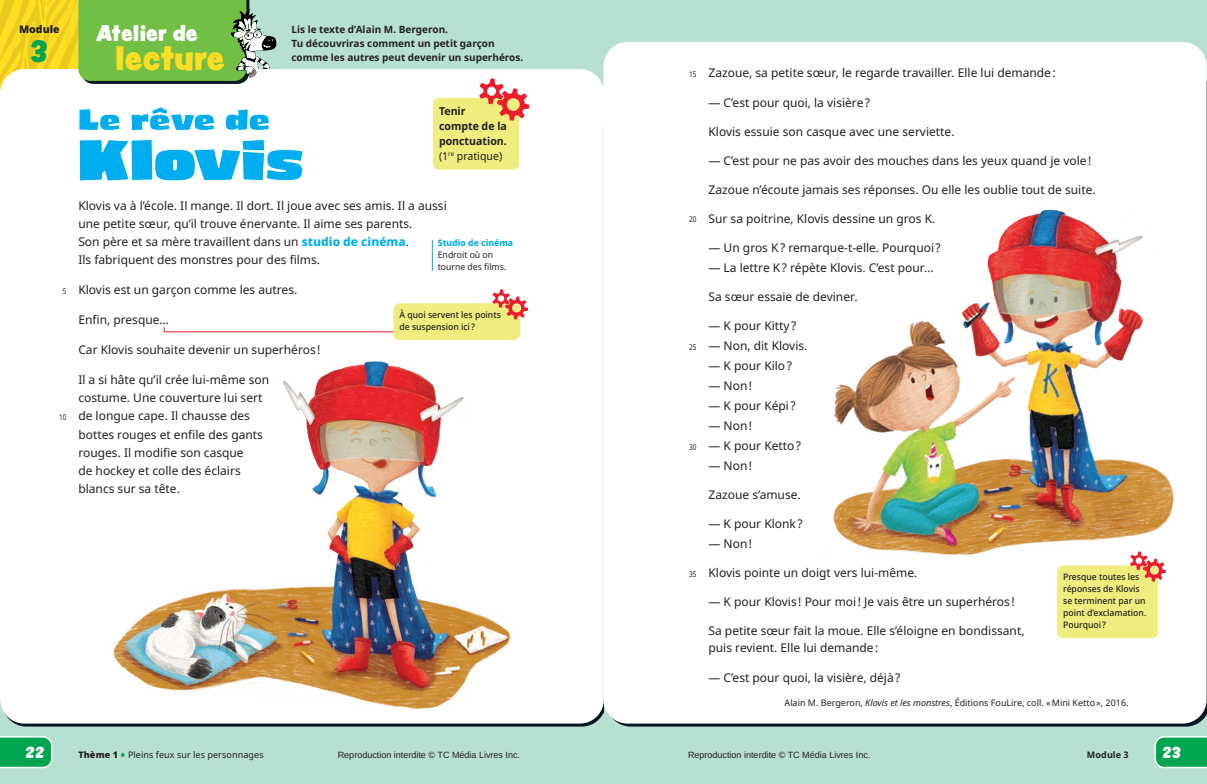
<style>
.page{position:relative;width:1207px;height:784px;background:#fff}
.page>*{position:absolute;margin:0;border:0;box-sizing:border-box;transform-origin:0 0}
.t1{font:900 56px "Asphalt";letter-spacing:.01em;color:#00aeef}
.t2{font:30px "Peachy Keen JF";color:#fd2}
.t3{font:900 29px "Asphalt";letter-spacing:.01em;color:#00aeef}
.t4{font:27px "Peachy Keen JF";color:#00a54f}
.t5{font:20px "Peachy Keen JF";color:#fff}
.t6{font:14px "Peachy Keen JF";color:#fff}
.t7{font:12px/18px "Noto Sans";color:#231f20}
.t8{font:700 11px/15px "Noto Sans";color:#231f20;scale:.96 1}
.t9{font:900 10.5px "Noto Sans";color:#231f20}
.t10{font:700 10px/14px "Noto Sans";color:#231f20}
.t11{font:500 9px/12px "Noto Sans";color:#231f20;scale:.96 1}
.t12{font:9px "Noto Sans";color:#231f20}
.t13{font:9px "Arimo";color:#231f20}
.t14{font:9px/12px "Noto Sans";color:#231f20;scale:.96 1}
.t15{font:800 9px "Noto Sans";color:#00aeef;scale:.96 1}
.t16{font:700 9px "Noto Sans";letter-spacing:.01em;color:#231f20}
.t17{font:8px "Noto Sans";color:#231f20;scale:.8 1}
.s1{font-weight:400}
.s2{font-weight:800;color:#00aeef}
.s3{font-weight:900}
.s4{font-weight:900;font-size:11px;color:#00a54f}
.s5{font-style:italic}
</style>
<div class="page">
<div style="left:0;top:0;width:603px;height:783px;background:#b7e0d3"></div>
<div style="left:0;top:69px;width:603px;height:654px;background:#fff;border-radius:24px"></div>
<svg style="left:0;top:0;width:277px;height:90px"></svg>
<img style="left:113px;top:361px;width:399px;height:349px">
<svg style="left:0;top:736px;width:52px;height:32px;background:#1daf63"></svg>
<div style="left:433px;top:98px;width:86px;height:71px;background:#eeed7e;border-radius:6px"></div>
<svg style="left:479px;top:78px;width:50px;height:43px"></svg>
<svg style="left:163px;top:327px;width:230px;height:6px"></svg>
<div style="left:393px;top:303px;width:127px;height:37px;background:#eeed7e;border-radius:6px"></div>
<svg style="left:492px;top:289px;width:36px;height:30px"></svg>
<hr style="left:432px;top:240px;width:1px;height:31px;background:#00aeef">
<svg style="left:603px;top:704px;width:1px;height:22px"></svg>
<div style="left:604px;top:0;width:602px;height:783px;background:#b7e0d3"></div>
<div style="left:603px;top:42px;width:603px;height:681px;background:#fff;border-radius:24px"></div>
<img style="left:833px;top:209px;width:341px;height:346px">
<svg style="left:1154px;top:736px;width:52px;height:32px;background:#21b066"></svg>
<div style="left:1057px;top:565px;width:101px;height:73px;background:#eeed7e;border-radius:6px"></div>
<svg style="left:1130px;top:551px;width:36px;height:30px"></svg>
<p class="t9" style="left:19px;top:22px;width:42px">Module</p>
<h3 class="t4" style="left:31px;top:30px;width:18px">3</h3>
<h3 class="t5" style="left:96px;top:18px;width:103px">Atelier de</h3>
<h2 class="t2" style="left:115px;top:35px;width:111px">lecture</h2>
<p class="t10" style="left:291px;top:22px;width:233px">Lis le texte d’Alain M. Bergeron.<br>Tu découvriras comment un petit garçon comme les autres peut devenir un superhéros.</p>
<p class="t17" style="left:63px;top:285px;width:6px">5</p>
<p class="t17" style="left:59px;top:411px;width:11px">10</p>
<p class="t8" style="left:439px;top:103px;width:72px">Tenir compte de la ponctuation. <span class="s1">(1</span><sup>re</sup> <span class="s1">pratique)</span></p>
<h3 class="t3" style="left:78px;top:101px;width:193px">Le rêve de</h3>
<h1 class="t1" style="left:78px;top:123px;width:227px">Klovis</h1>
<p class="t7" style="left:78px;top:197px;width:370px">Klovis va à l’école. Il mange. Il dort. Il joue avec ses amis. Il a aussi une petite sœur, qu’il trouve énervante. Il aime ses parents.<br>Son père et sa mère travaillent dans un <span class="s2">studio de cinéma</span>.<br>Ils fabriquent des monstres pour des films.</p>
<p class="t7" style="left:78px;top:281px;width:220px">Klovis est un garçon comme les autres.</p>
<p class="t7" style="left:78px;top:311px;width:92px">Enfin, presque…</p>
<p class="t7" style="left:78px;top:341px;width:244px">Car Klovis souhaite devenir un superhéros !</p>
<p class="t7" style="left:78px;top:371px;width:192px">Il a si hâte qu’il crée lui-même son costume. Une couverture lui sert de longue cape. Il chausse des bottes rouges et enfile des gants rouges. Il modifie son casque<br>de hockey et colle des éclairs blancs sur sa tête.</p>
<p class="t15" style="left:438px;top:236px;width:80px">Studio de cinéma</p>
<p class="t14" style="left:438px;top:249px;width:73px">Endroit où on tourne des films.</p>
<p class="t11" style="left:399px;top:309px;width:107px">À quoi servent les points de suspension ici ?</p>
<p class="t6" style="left:26px;top:741px;width:20px">22</p>
<p class="t12" style="left:78px;top:748px;width:187px"><span class="s3">Thème 1</span> <span class="s4">•</span> Pleins feux sur les personnages</p>
<p class="t13" style="left:338px;top:748px;width:184px">Reproduction interdite © TC Média Livres Inc.</p>
<p class="t7" style="left:708px;top:64px;width:349px">Zazoue, sa petite sœur, le regarde travailler. Elle lui demande:</p>
<p class="t7" style="left:708px;top:93px;width:163px">— C’est pour quoi, la visière?</p>
<p class="t7" style="left:708px;top:122px;width:248px">Klovis essuie son casque avec une serviette.</p>
<p class="t7" style="left:708px;top:151px;width:384px">— C’est pour ne pas avoir des mouches dans les yeux quand je vole!</p>
<p class="t7" style="left:708px;top:180px;width:389px">Zazoue n’écoute jamais ses réponses. Ou elle les oublie tout de suite.</p>
<p class="t7" style="left:708px;top:209px;width:228px">Sur sa poitrine, Klovis dessine un gros K.</p>
<p class="t7" style="left:708px;top:238px;width:234px">— Un gros K? remarque-t-elle. Pourquoi ?</p>
<p class="t7" style="left:708px;top:258px;width:227px">— La lettre K? répète Klovis. C’est pour…</p>
<p class="t7" style="left:708px;top:287px;width:151px">Sa sœur essaie de deviner.</p>
<p class="t7" style="left:708px;top:316px;width:89px">— K pour Kitty?</p>
<p class="t7" style="left:708px;top:336px;width:100px">— Non, dit Klovis.</p>
<p class="t7" style="left:708px;top:356px;width:85px">— K pour Kilo?</p>
<p class="t7" style="left:708px;top:376px;width:45px">— Non!</p>
<p class="t7" style="left:708px;top:396px;width:89px">— K pour Képi ?</p>
<p class="t7" style="left:708px;top:416px;width:45px">— Non!</p>
<p class="t7" style="left:708px;top:436px;width:94px">— K pour Ketto?</p>
<p class="t7" style="left:708px;top:456px;width:45px">— Non!</p>
<p class="t7" style="left:708px;top:485px;width:94px">Zazoue s’amuse.</p>
<p class="t7" style="left:708px;top:514px;width:96px">— K pour Klonk?</p>
<p class="t7" style="left:708px;top:534px;width:45px">— Non!</p>
<p class="t7" style="left:708px;top:563px;width:210px">Klovis pointe un doigt vers lui-même.</p>
<p class="t7" style="left:708px;top:592px;width:308px">— K pour Klovis ! Pour moi! Je vais être un superhéros !</p>
<p class="t7" style="left:708px;top:622px;width:317px;line-height:17px">Sa petite sœur fait la moue. Elle s’éloigne en bondissant, puis revient. Elle lui demande:</p>
<p class="t7" style="left:708px;top:668px;width:193px">— C’est pour quoi, la visière, déjà?</p>
<p class="t12" style="left:784px;top:696px;width:345px">Alain M. Bergeron, <span class="s5">Klovis et les monstres</span>, Éditions FouLire, coll. «Mini Ketto», 2016.</p>
<p class="t17" style="left:689px;top:69px;width:11px">15</p>
<p class="t17" style="left:689px;top:214px;width:11px">20</p>
<p class="t17" style="left:689px;top:341px;width:11px">25</p>
<p class="t17" style="left:689px;top:441px;width:11px">30</p>
<p class="t17" style="left:689px;top:568px;width:11px">35</p>
<p class="t11" style="left:1063px;top:571px;width:88px">Presque toutes les réponses de Klovis se terminent par un point d’exclamation.<br>Pourquoi ?</p>
<p class="t13" style="left:688px;top:748px;width:184px">Reproduction interdite © TC Média Livres Inc.</p>
<p class="t6" style="left:1162px;top:741px;width:20px">23</p>
<p class="t16" style="left:1087px;top:748px;width:43px">Module 3</p>
</div>
